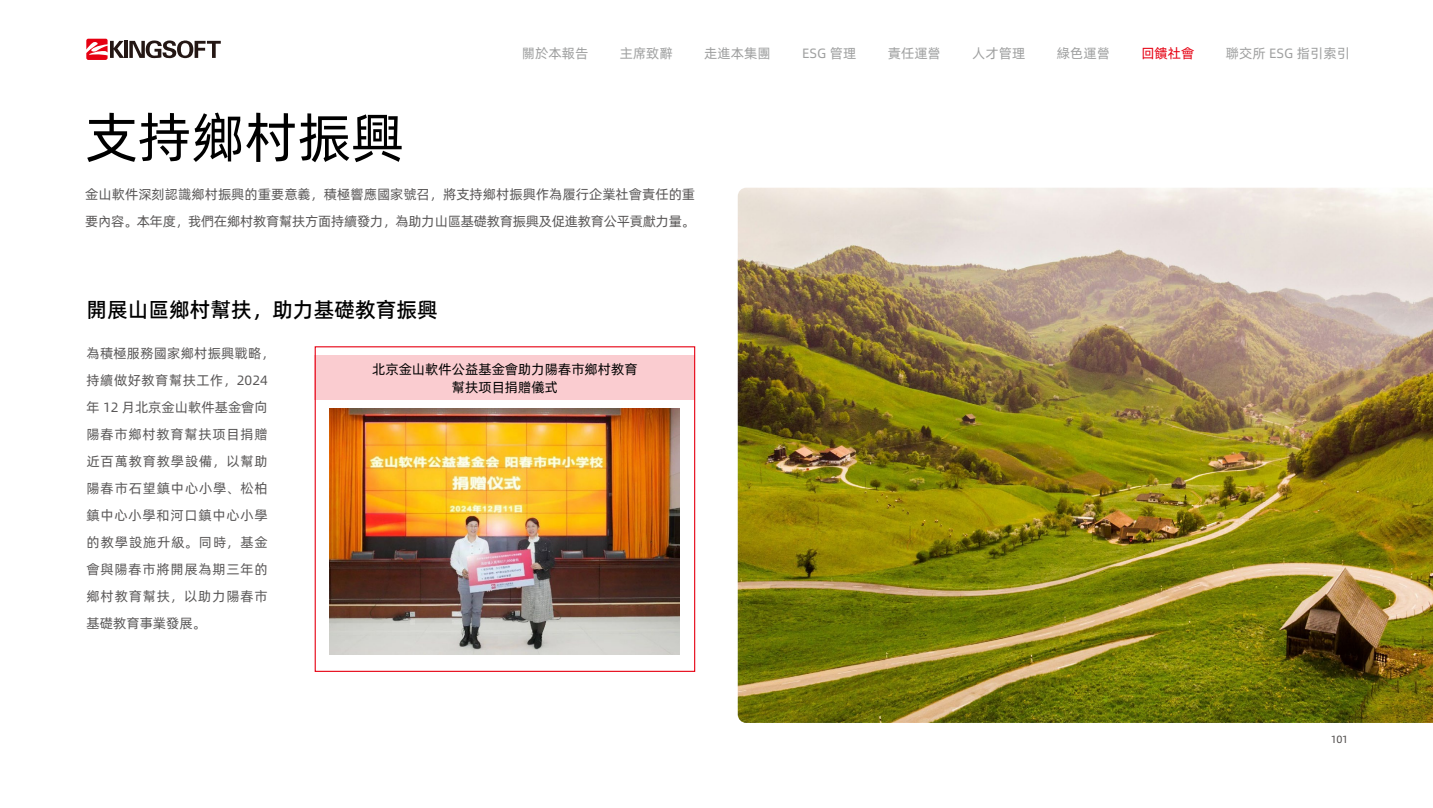
<style>
.page{position:relative;width:1433px;height:808px;background:#fff}
.page>*{position:absolute;margin:0;border:0;box-sizing:border-box;transform-origin:0 0}
.t1{font:54px "Alibaba Pu Hui Ti 3 55 Regular";color:#000}
.t2{font:21px "Alibaba Pu Hui Ti 3 65 Medium";color:#000}
.t3{font:13.5px/27px "Alibaba Pu Hui Ti 3 55 Regular";letter-spacing:.055em;color:#595757}
.t4{font:13.5px/27px "Alibaba Pu Hui Ti 3 55 Regular";color:#595757}
.t5{font:13.5px "Alibaba Pu Hui Ti 3 55 Regular";color:#9fa0a0}
.t6{font:13.5px/18px "Alibaba Pu Hui Ti 3 55 Regular";color:#000;text-align:center}
.t7{font:13.5px "Alibaba Pu Hui Ti 3 55 Regular";color:#e60012}
.t8{font:10.5px "Alibaba Pu Hui Ti 3 55 Regular";color:#4c4948}
</style>
<div class="page">
<svg style="left:86px;top:39px;width:135px;height:21px"></svg>
<div style="left:315px;top:355px;width:380px;height:44px;background:#faccd0"></div>
<div style="left:315px;top:346px;width:380px;height:326px;border:1px solid #e60012"></div>
<img style="left:330px;top:409px;width:350px;height:245px">
<img style="left:738px;top:188px;width:695px;height:535px">
<p class="t5" style="left:522px;top:43px;width:68px">關於本報告</p>
<p class="t5" style="left:620px;top:43px;width:55px">主席致辭</p>
<p class="t5" style="left:704px;top:43px;width:68px">走進本集團</p>
<p class="t5" style="left:802px;top:43px;width:56px">ESG 管理</p>
<p class="t5" style="left:888px;top:43px;width:55px">責任運營</p>
<p class="t5" style="left:972px;top:43px;width:55px">人才管理</p>
<p class="t5" style="left:1057px;top:43px;width:55px">綠色運營</p>
<p class="t7" style="left:1141px;top:43px;width:55px">回饋社會</p>
<p class="t5" style="left:1226px;top:43px;width:126px">聯交所 ESG 指引索引</p>
<h1 class="t1" style="left:85px;top:97px;width:320px">支持鄉村振興</h1>
<p class="t4" style="left:85px;top:180px;width:611px">金山軟件深刻認識鄉村振興的重要意義，積極響應國家號召，將支持鄉村振興作為履行企業社會責任的重要內容。本年度，我們在鄉村教育幫扶方面持續發力，為助力山區基礎教育振興及促進教育公平貢獻力量。</p>
<h2 class="t2" style="left:87px;top:293px;width:353px">開展山區鄉村幫扶，助力基礎教育振興</h2>
<p class="t3" style="left:87px;top:339px;width:190px">為積極服務國家鄉村振興戰略，持續做好教育幫扶工作，2024年 12 月北京金山軟件基金會向陽春市鄉村教育幫扶项目捐贈近百萬教育教學設備，以幫助陽春市石望鎮中心小學、松柏鎮中心小學和河口鎮中心小學的教學設施升級。同時，基金會與陽春市將開展為期三年的鄉村教育幫扶，以助力陽春市基礎教育事業發展。</p>
<p class="t6" style="left:372px;top:359px;width:267px">北京金山軟件公益基金會助力陽春市鄉村教育幫扶项目捐贈儀式</p>
<p class="t8" style="left:1331px;top:731px;width:19px">101</p>
</div>
